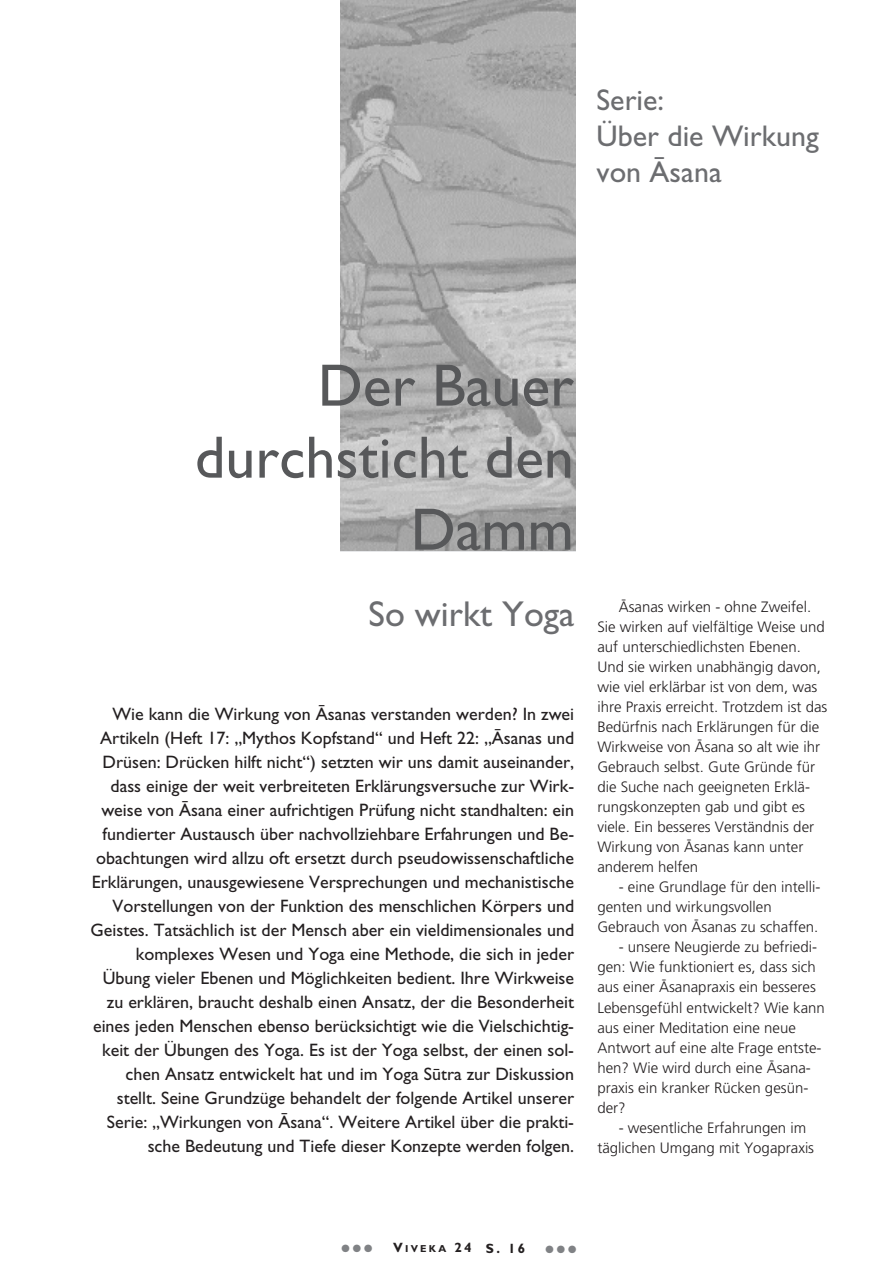
<style>
.page{position:relative;width:893px;height:1263px;background:#fff}
.page>*{position:absolute;margin:0;border:0;box-sizing:border-box;transform-origin:0 0}
.t1{font:60px/72px "Gill Indian";color:#57585a;text-align:right}
.t2{font:36px "Gill Indian";color:#6c6d70}
.t3{font:30px/36px "Gill Indian";color:#6c6d70}
.t4{font:18px/24px "Gill Indian";color:#231f20;text-align:right}
.t5{font:300 15px/20.1px "Frut Indian";color:#231f20}
.t6{font:700 13.5px "Gill Sans";color:#231f20}
.t7{font:10.5px "Zapf Dingbats";color:#808285}
.s1{font-size:10.2px}
</style>
<div class="page">
<hr style="left:340px;top:549px;width:235px;height:2px;background:#e6e7e9">
<img style="left:340px;top:0;width:235px;height:550px">
<h3 class="t3" style="left:597px;top:84px;width:224px">Serie:<br>Über die Wirkung von Âsana</h3>
<h1 class="t1" style="left:195px;top:355px;width:381px">Der Bauer durchsticht den<br>Damm</h1>
<h2 class="t2" style="left:369px;top:600px;width:207px">So wirkt Yoga</h2>
<p class="t4" style="left:91px;top:704px;width:485px">Wie kann die Wirkung von Âsanas verstanden werden? In zwei Artikeln (Heft 17: „Mythos Kopfstand“ und Heft 22: „Âsanas und Drüsen: Drücken hilft nicht“) setzten wir uns damit auseinander, dass einige der weit verbreiteten Erklärungsversuche zur Wirk&shy;weise von Âsana einer aufrichtigen Prüfung nicht standhalten: ein fundierter Austausch über nachvollziehbare Erfahrungen und Be&shy;obachtungen wird allzu oft ersetzt durch pseudowissenschaftliche Erklärungen, unausgewiesene Versprechungen und mechanistische Vorstellungen von der Funktion des menschlichen Körpers und Geistes. Tatsächlich ist der Mensch aber ein vieldimensionales und komplexes Wesen und Yoga eine Methode, die sich in jeder Übung vieler Ebenen und Möglichkeiten bedient. Ihre Wirkweise zu erklären, braucht deshalb einen Ansatz, der die Besonderheit eines jeden Menschen ebenso berücksichtigt wie die Vielschichtig&shy;keit der Übungen des Yoga. Es ist der Yoga selbst, der einen sol&shy;chen Ansatz entwickelt hat und im Yoga Sûtra zur Diskussion stellt. Seine Grundzüge behandelt der folgende Artikel unserer Serie: „Wirkungen von Âsana“. Weitere Artikel über die prakti&shy;sche Bedeutung und Tiefe dieser Konzepte werden folgen.</p>
<p class="t5" style="left:597px;top:598px;width:231px;text-indent:21px">Âsanas wirken - ohne Zweifel.<br>Sie wirken auf vielfältige Weise und auf unterschiedlichsten Ebenen.<br>Und sie wirken unabhängig davon, wie viel erklärbar ist von dem, was ihre Praxis erreicht. Trotzdem ist das<br>Bedürfnis nach Erklärungen für die<br>Wirkweise von Âsana so alt wie ihr<br>Gebrauch selbst. Gute Gründe für die Suche nach geeigneten Erklä&shy;rungskonzepten gab und gibt es viele. Ein besseres Verständnis der<br>Wirkung von Âsanas kann unter anderem helfen</p>
<p class="t5" style="left:597px;top:878px;width:224px;text-indent:21px">- eine Grundlage für den intelli&shy;genten und wirkungsvollen<br>Gebrauch von Âsanas zu schaffen.</p>
<p class="t5" style="left:597px;top:938px;width:229px;text-indent:21px">- unsere Neugierde zu befriedi&shy;gen: Wie funktioniert es, dass sich aus einer Âsanapraxis ein besseres<br>Lebensgefühl entwickelt? Wie kann aus einer Meditation eine neue<br>Antwort auf eine alte Frage entste&shy;hen? Wie wird durch eine Âsana&shy;praxis ein kranker Rücken gesün&shy;der?</p>
<p class="t5" style="left:597px;top:1118px;width:218px;text-indent:21px">- wesentliche Erfahrungen im täglichen Umgang mit Yogapraxis</p>
<p class="t7" style="left:342px;top:1242px;width:32px">●●●</p>
<p class="t6" style="left:393px;top:1243px;width:134px">V<span class="s1">IVEKA</span> 24 S. 16</p>
<p class="t7" style="left:546px;top:1243px;width:32px">●●●</p>
</div>
